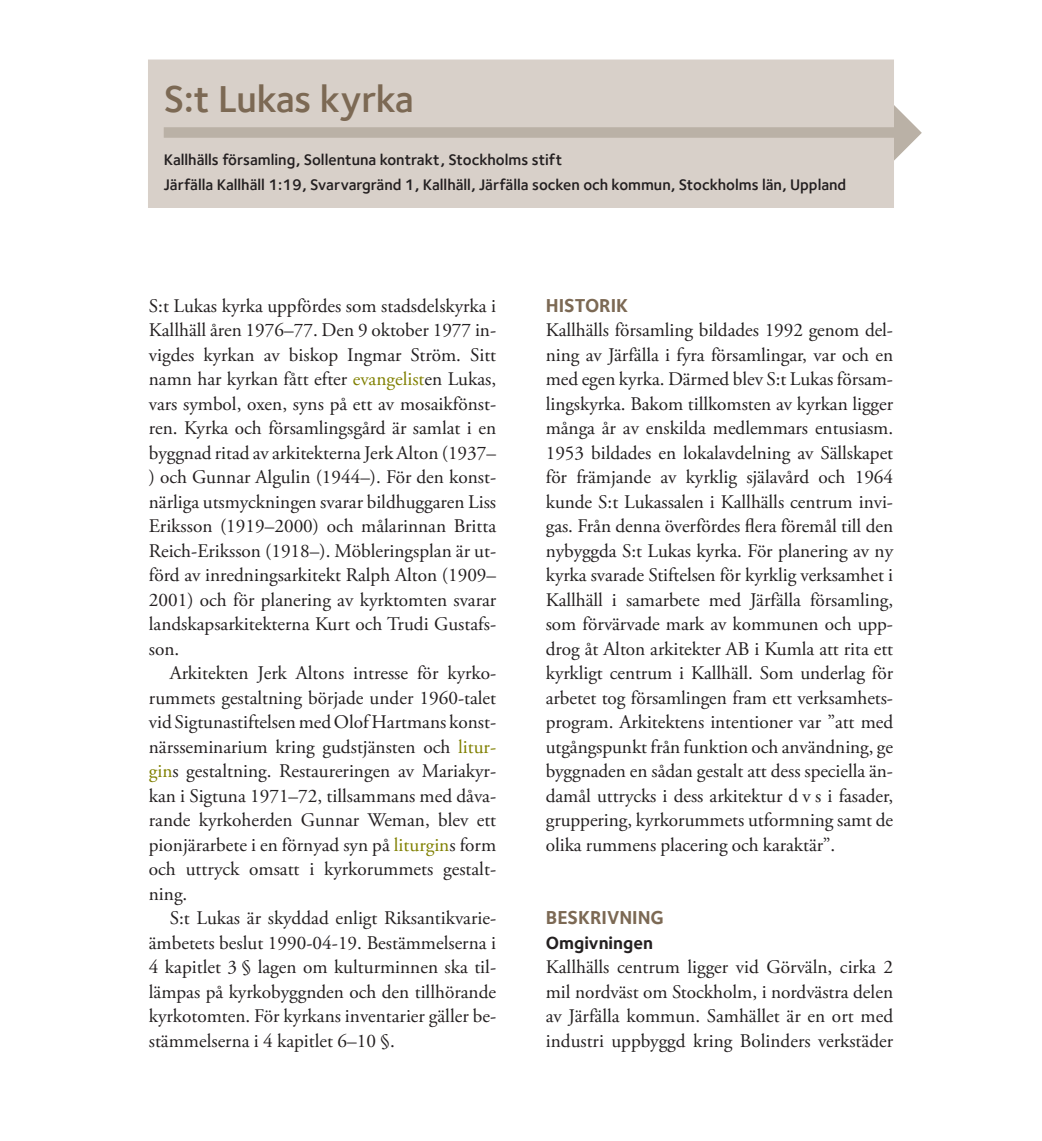
<style>
.page{position:relative;width:1042px;height:1141px;background:#fff}
.page>*{position:absolute;margin:0;border:0;box-sizing:border-box;transform-origin:0 0}
.Rubrik_1_Kyrknamn_Li{font:600 38.5px "Foundry Sterling";letter-spacing:-.015em;color:#7c6954}
.Bröd_utan_indrag{font:19.25px/24.5px "Adobe Garamond Pro";color:#231f20;text-align:justify}
.Bröd_med_indrag{font:19.25px/24.5px "Adobe Garamond Pro";color:#231f20;text-align:justify}
.Rubrik_2_VERSALER_FÄ{font:700 19.25px "Foundry Sterling";color:#7c6954}
.Rubrik_3_gemena_svar{font:700 18.03px "Foundry Sterling";color:#231f20}
.Ingress{font:600 15.75px "Foundry Sterling";color:#231f20}
.s1{color:#808000}
</style>
<div class="page">
<svg style="left:894px;top:105px;width:28px;height:56px"></svg>
<div style="left:148px;top:60px;width:746px;height:148px;background:#d8d0c9"></div>
<div style="left:164px;top:127px;width:744px;height:11px;background:#bab1a6"></div>
<p class="Rubrik_1_Kyrknamn_Li" style="left:164px;top:76px;width:251px">S:t Lukas kyrka</p>
<p class="Ingress" style="left:164px;top:151px;width:400px">Kallhälls församling, Sollentuna kontrakt, Stockholms stift</p>
<p class="Ingress" style="left:164px;top:175px;width:684px">Järfälla Kallhäll 1:19, Svarvargränd 1, Kallhäll, Järfälla socken och kommun, Stockholms län, Uppland</p>
<p class="Bröd_utan_indrag" style="left:149px;top:294px;width:349px">S:t Lukas kyrka uppfördes som stadsdelskyrka i Kallhäll åren 1976–77. Den 9 oktober 1977 in&shy;vigdes kyrkan av biskop Ingmar Ström. Sitt namn har kyrkan fått efter <span class="s1">evangelist</span>en Lukas, vars symbol, oxen, syns på ett av mosaikfönst&shy;ren. Kyrka och församlingsgård är samlat i en byggnad ritad av arkitekterna Jerk Alton (1937– ) och Gunnar Algulin (1944–). För den konst&shy;närliga utsmyckningen svarar bildhuggaren Liss Eriksson (1919–2000) och målarinnan Britta Reich-Eriksson (1918–). Möbleringsplan är ut&shy;förd av inredningsarkitekt Ralph Alton (1909– 2001) och för planering av kyrktomten svarar landskapsarkitekterna Kurt och Trudi Gustafs&shy;son.</p>
<p class="Bröd_med_indrag" style="left:149px;top:661px;width:349px;text-indent:21px">Arkitekten Jerk Altons intresse för kyrko&shy;rummets gestaltning började under 1960-talet vid Sigtunastiftelsen med Olof Hartmans konst&shy;närsseminarium kring gudstjänsten och <span class="s1">litur&shy;gin</span>s gestaltning. Restaureringen av Mariakyr&shy;kan i Sigtuna 1971–72, tillsammans med dåva&shy;rande kyrkoherden Gunnar Weman, blev ett pionjärarbete i en förnyad syn på <span class="s1">liturgin</span>s form och uttryck omsatt i kyrkorummets gestalt&shy;ning.</p>
<p class="Bröd_med_indrag" style="left:149px;top:906px;width:349px;text-indent:21px">S:t Lukas är skyddad enligt Riksantikvarie&shy;ämbetets beslut 1990-04-19. Bestämmelserna i 4 kapitlet 3 § lagen om kulturminnen ska til&shy;lämpas på kyrkobyggnden och den tillhörande kyrkotomten. För kyrkans inventarier gäller be&shy;stämmelserna i 4 kapitlet 6–10 §.</p>
<p class="Rubrik_2_VERSALER_FÄ" style="left:546px;top:294px;width:84px">HISTORIK</p>
<p class="Bröd_utan_indrag" style="left:546px;top:318px;width:349px">Kallhälls församling bildades 1992 genom del&shy;ning av Järfälla i fyra församlingar, var och en med egen kyrka. Därmed blev S:t Lukas försam&shy;lingskyrka. Bakom tillkomsten av kyrkan ligger många år av enskilda medlemmars entusiasm.<br>1953 bildades en lokalavdelning av Sällskapet för främjande av kyrklig själavård och 1964 kunde S:t Lukassalen i Kallhälls centrum invi&shy;gas. Från denna överfördes flera föremål till den nybyggda S:t Lukas kyrka. För planering av ny kyrka svarade Stiftelsen för kyrklig verksamhet i Kallhäll i samarbete med Järfälla församling, som förvärvade mark av kommunen och upp&shy;drog åt Alton arkitekter AB i Kumla att rita ett kyrkligt centrum i Kallhäll. Som underlag för arbetet tog församlingen fram ett verksamhets&shy;program. Arkitektens intentioner var ”att med utgångspunkt från funktion och användning, ge byggnaden en sådan gestalt att dess speciella än&shy;damål uttrycks i dess arkitektur d v s i fasader, gruppering, kyrkorummets utformning samt de olika rummens placering och karaktär”.</p>
<p class="Rubrik_2_VERSALER_FÄ" style="left:546px;top:906px;width:120px">BESKRIVNING</p>
<p class="Rubrik_3_gemena_svar" style="left:546px;top:932px;width:109px">Omgivningen</p>
<p class="Bröd_utan_indrag" style="left:546px;top:955px;width:349px">Kallhälls centrum ligger vid Görväln, cirka 2 mil nordväst om Stockholm, i nordvästra delen av Järfälla kommun. Samhället är en ort med industri uppbyggd kring Bolinders verkstäder</p>
</div>
